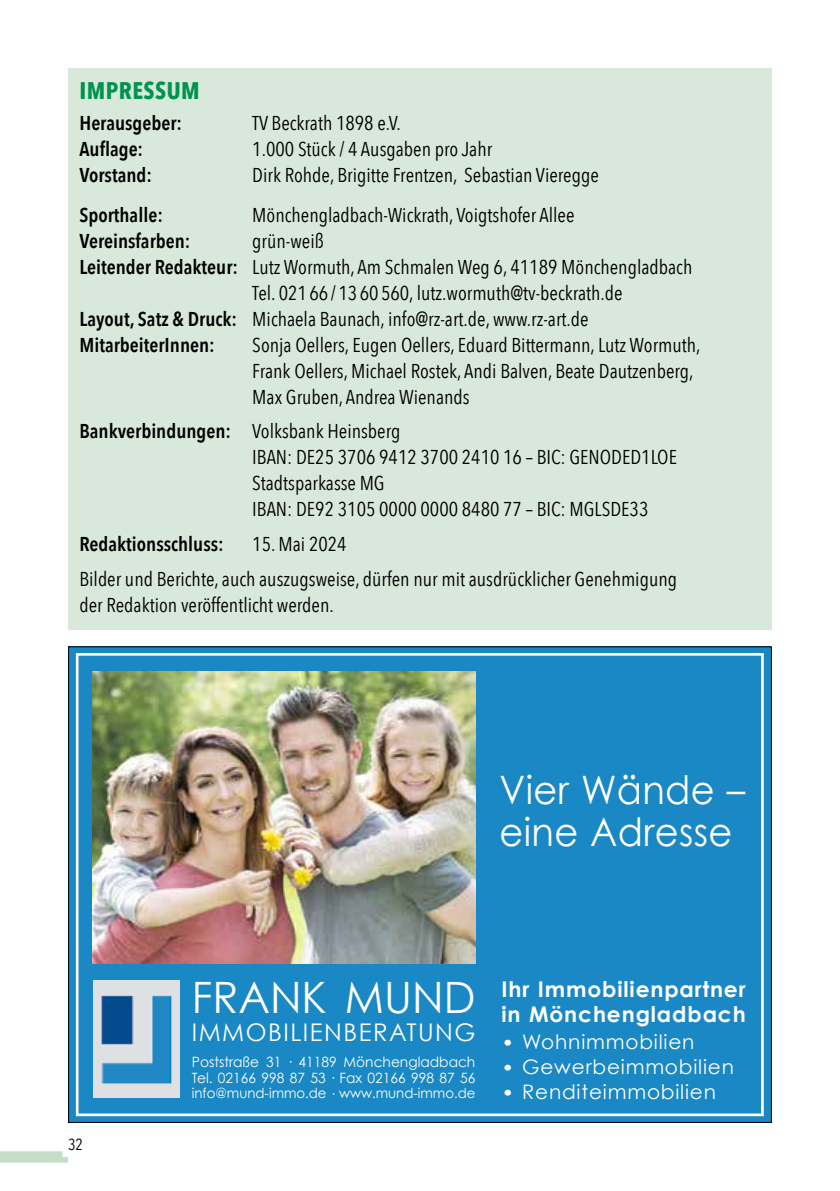
<style>
.page{position:relative;width:840px;height:1191px;background:#fff}
.page>*{position:absolute;margin:0;border:0;box-sizing:border-box;transform-origin:0 0}
.t1{font:43.2px "Century Gothic";color:#fff}
.t2{font:39.2px/42.4px "Century Gothic";letter-spacing:.01em;color:#fff;scale:.94 1}
.t3{font:24.4px "Century Gothic";letter-spacing:.06em;color:#fff}
.t4{font:700 24px "Avenir Next Condensed";letter-spacing:.02em;color:#00934e}
.t5{font:700 21.6px/25px "Century Gothic";letter-spacing:.04em;color:#fff}
.t6{font:20px/26px "Avenir Next Condensed";color:#000}
.t7{font:600 20px "Avenir Next Condensed";color:#000}
.t8{font:20px "Century Gothic";letter-spacing:.04em;color:#fff}
.t9{font:16px "Avenir Next Condensed";color:#000}
.t10{font:14.2px/16.2px "Century Gothic";color:#fff}
.t11{font:13.8px "Century Gothic";color:#fff;scale:.96 1}
.s1{font-weight:600}
.s2{font-weight:700}
</style>
<div class="page">
<svg style="left:0;top:1151px;width:68px;height:11px"></svg>
<div style="left:68px;top:68px;width:703px;height:561px;background:#d8e9db"></div>
<div style="left:68px;top:646px;width:702px;height:477px;background:#1a88c4"></div>
<div style="left:76px;top:653px;width:687px;height:463px;border:3px solid #fff"></div>
<img style="left:93px;top:980px;width:87px;height:117px">
<img style="left:93px;top:671px;width:382px;height:292px">
<p class="t4" style="left:79px;top:76px;width:122px">IMPRESSUM</p>
<p class="t7" style="left:79px;top:106px;width:104px">Herausgeber:</p>
<p class="t6" style="left:252px;top:109px;width:150px">TV Beckrath 1898 e.V.</p>
<p class="t7" style="left:79px;top:132px;width:65px">Auflage:</p>
<p class="t6" style="left:252px;top:135px;width:241px">1.000 Stück / 4 Ausgaben pro Jahr</p>
<p class="t7" style="left:79px;top:158px;width:74px">Vorstand:</p>
<p class="t6" style="left:252px;top:161px;width:348px">Dirk Rohde, Brigitte Frentzen, Sebastian Vieregge</p>
<p class="t7" style="left:79px;top:198px;width:85px">Sporthalle:</p>
<p class="t6" style="left:252px;top:201px;width:323px">Mönchengladbach-Wickrath, Voigtshofer Allee</p>
<p class="t7" style="left:79px;top:224px;width:112px">Vereinsfarben:</p>
<p class="t6" style="left:252px;top:227px;width:73px">grün-weiß</p>
<p class="t6" style="left:79px;top:253px;width:614px"><span class="s1">Leitender Redakteur:</span> Lutz Wormuth, Am Schmalen Weg 6, 41189 Mönchengladbach</p>
<p class="t6" style="left:252px;top:279px;width:372px">Tel. 021 66 / 13 60 560, lutz.wormuth@tv-beckrath.de</p>
<p class="t6" style="left:79px;top:305px;width:510px"><span class="s1">Layout, Satz &amp; Druck:</span> Michaela Baunach, info@rz-art.de, www.rz-art.de</p>
<p class="t7" style="left:79px;top:328px;width:137px">MitarbeiterInnen:</p>
<p class="t6" style="left:252px;top:331px;width:449px">Sonja Oellers, Eugen Oellers, Eduard Bittermann, Lutz Wormuth,<br>Frank Oellers, Michael Rostek, Andi Balven, Beate Dautzenberg,<br>Max Gruben, Andrea Wienands</p>
<p class="t6" style="left:252px;top:417px;width:426px;text-indent:-173px"><span class="s1">Bankverbindungen:</span> Volksbank Heinsberg<br>IBAN: DE25 3706 9412 3700 2410 16 – BIC: GENODED1LOE Stadtsparkasse MG<br>IBAN: DE92 3105 0000 0000 8480 77 – BIC: MGLSDE33</p>
<p class="t7" style="left:79px;top:527px;width:146px">Redaktionsschluss:</p>
<p class="t6" style="left:79px;top:526px;width:599px;line-height:34.4px;text-indent:173px">15. Mai 2024<br>Bilder und Berichte, auch auszugsweise, dürfen nur mit ausdrücklicher Genehmigung</p>
<p class="t6" style="left:79px;top:590px;width:256px">der Redaktion veröffentlicht werden.</p>
<p class="t9" style="left:68px;top:1131px;width:17px">32</p>
<h2 class="t2" style="left:499px;top:768px;width:263px">Vier Wände – eine Adresse</h2>
<h1 class="t1" style="left:192px;top:971px;width:285px">FRANK MUND</h1>
<p class="t3" style="left:192px;top:1017px;width:285px">IMMOBILIENBERATUNG</p>
<p class="t10" style="left:192px;top:1053px;width:285px">Poststraße 31 · 41189 Mönchengladbach<br>Tel. 02166 998 87 53 · Fax 02166 998 87 56</p>
<p class="t11" style="left:192px;top:1084px;width:297px">info@mund-immo.de · www.mund-immo.de</p>
<p class="t5" style="left:501px;top:976px;width:245px">Ihr Immobilienpartner in Mönchengladbach</p>
<p class="t8" style="left:501px;top:1029px;width:194px"><span class="s2">•</span> Wohnimmobilien</p>
<p class="t8" style="left:501px;top:1054px;width:234px"><span class="s2">•</span> Gewerbeimmobilien</p>
<p class="t8" style="left:501px;top:1079px;width:216px"><span class="s2">•</span> Renditeimmobilien</p>
</div>
